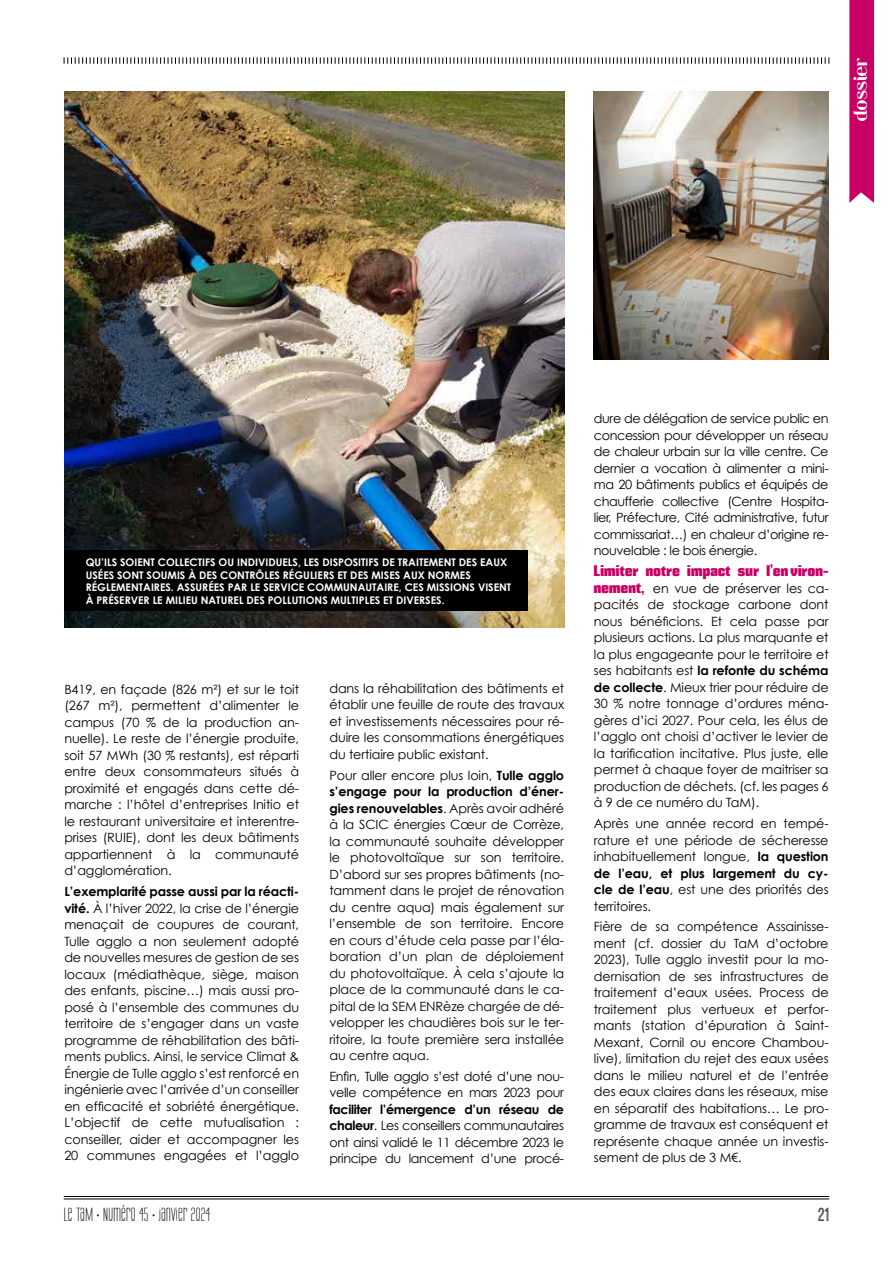
<style>
.page{position:relative;width:893px;height:1263px;background:#fff}
.page>*{position:absolute;margin:0;border:0;box-sizing:border-box;transform-origin:0 0}
.t1{font:19.5px "Ostrich Sans Inline";color:#000}
.t2{font:18px "Riot Squad";letter-spacing:.015em;color:#fff}
.t3{font:16.5px "Labtop Unicase Upper";letter-spacing:.02em;color:#000}
.t4{font:15px "Mikodacs";letter-spacing:.02em;color:#c80065}
.t5{font:12.75px/16.5px "Century Gothic";letter-spacing:-.01em;color:#000;text-align:justify}
.t6{font:12.75px/16.5px "Century Gothic";letter-spacing:-.03em;color:#000}
.t7{font:700 10.5px/12.6px "Century Gothic";color:#fff}
.s1{font-weight:700}
.s2{font-family:"Mikodacs";font-size:15px;color:#c80065}
</style>
<div class="page">
<hr style="left:64px;top:1196px;width:765px;height:1px;background:#000">
<hr style="left:64px;top:1199px;width:765px;height:1px;background:#000">
<svg style="left:64px;top:57px;width:766px;height:7px"></svg>
<div style="left:849px;top:0;width:25px;height:203px;background:#c80065"></div>
<img style="left:64px;top:92px;width:500px;height:535px">
<img style="left:594px;top:92px;width:235px;height:268px">
<div style="left:64px;top:550px;width:464px;height:60px;background:#000"></div>
<h2 class="t2" style="left:851px;top:121px;width:65px;rotate:-90deg">dossier</h2>
<p class="t7" style="left:86px;top:556px;width:427px">QU’ILS SOIENT COLLECTIFS OU INDIVIDUELS, LES DISPOSITIFS DE TRAITEMENT DES EAUX USÉES SONT SOUMIS À DES CONTRÔLES RÉGULIERS ET DES MISES AUX NORMES RÉGLEMENTAIRES. ASSURÉES PAR LE SERVICE COMMUNAUTAIRE, CES MISSIONS VISENT À PRÉSERVER LE MILIEU NATUREL DES POLLUTIONS MULTIPLES ET DIVERSES.</p>
<p class="t5" style="left:64px;top:681px;width:236px">B419, en façade (826 m²) et sur le toit (267 m²), permettent d’alimenter le campus (70 % de la production an&shy;nuelle). Le reste de l’énergie produite, soit 57 MWh (30 % restants), est réparti entre deux consommateurs situés à proximité et engagés dans cette dé&shy;marche : l’hôtel d’entreprises Initio et le restaurant universitaire et interentre&shy;prises (RUIE), dont les deux bâtiments appartiennent à la communauté d’agglomération.</p>
<p class="t5" style="left:64px;top:883px;width:236px"><span class="s1">L’exemplarité passe aussi par la réacti&shy;vité.</span> À l’hiver 2022, la crise de l’énergie menaçait de coupures de courant, Tulle agglo a non seulement adopté de nouvelles mesures de gestion de ses locaux (médiathèque, siège, maison des enfants, piscine…) mais aussi pro&shy;posé à l’ensemble des communes du territoire de s’engager dans un vaste programme de réhabilitation des bâti&shy;ments publics. Ainsi, le service Climat &amp; Énergie de Tulle agglo s’est renforcé en ingénierie avec l’arrivée d’un conseiller en efficacité et sobriété énergétique.<br>L’objectif de cette mutualisation : conseiller, aider et accompagner les 20 communes engagées et l’agglo</p>
<p class="t5" style="left:329px;top:680px;width:236px">dans la réhabilitation des bâtiments et établir une feuille de route des travaux et investissements nécessaires pour ré&shy;duire les consommations énergétiques du tertiaire public existant.</p>
<p class="t5" style="left:329px;top:766px;width:236px">Pour aller encore plus loin, <span class="s1">Tulle agglo s’engage pour la production d’éner&shy;gies renouvelables</span>. Après avoir adhéré à la SCIC énergies Cœur de Corrèze, la communauté souhaite développer le photovoltaïque sur son territoire.<br>D’abord sur ses propres bâtiments (no&shy;tamment dans le projet de rénovation du centre aqua) mais également sur l’ensemble de son territoire. Encore en cours d’étude cela passe par l’éla&shy;boration d’un plan de déploiement du photovoltaïque. À cela s’ajoute la place de la communauté dans le ca&shy;pital de la SEM ENRèze chargée de dé&shy;velopper les chaudières bois sur le ter&shy;ritoire, la toute première sera installée au centre aqua.</p>
<p class="t6" style="left:329px;top:1068px;width:236px">Enfin, Tulle agglo s’est doté d’une nou&shy;velle compétence en mars 2023 pour</p>
<p class="t5" style="left:329px;top:1101px;width:236px"><span class="s1">faciliter l’émergence d’un réseau de chaleur</span>. Les conseillers communautaires ont ainsi validé le 11 décembre 2023 le principe du lancement d’une procé-</p>
<p class="t5" style="left:594px;top:410px;width:236px">dure de délégation de service public en concession pour développer un réseau de chaleur urbain sur la ville centre. Ce dernier a vocation à alimenter a mini&shy;ma 20 bâtiments publics et équipés de chaufferie collective (Centre Hospita&shy;lier, Préfecture, Cité administrative, futur commissariat…) en chaleur d’origine re&shy;nouvelable : le bois énergie.</p>
<p class="t4" style="left:594px;top:562px;width:236px">Limiter notre impact sur l’environ-</p>
<p class="t5" style="left:594px;top:580px;width:236px"><span class="s2">nement,</span> en vue de préserver les ca&shy;pacités de stockage carbone dont nous bénéficions. Et cela passe par plusieurs actions. La plus marquante et la plus engageante pour le territoire et ses habitants est <span class="s1">la refonte du schéma de collecte</span>. Mieux trier pour réduire de 30 % notre tonnage d’ordures ména&shy;gères d’ici 2027. Pour cela, les élus de l’agglo ont choisi d’activer le levier de la tarification incitative. Plus juste, elle permet à chaque foyer de maitriser sa production de déchets. (cf. les pages 6 à 9 de ce numéro du TaM).</p>
<p class="t5" style="left:594px;top:815px;width:236px">Après une année record en tempé&shy;rature et une période de sécheresse inhabituellement longue, <span class="s1">la question de l’eau, et plus largement du cy&shy;cle de l’eau</span>, est une des priorités des territoires.</p>
<p class="t5" style="left:594px;top:918px;width:236px">Fière de sa compétence Assainisse&shy;ment (cf. dossier du TaM d’octobre 2023), Tulle agglo investit pour la mo&shy;dernisation de ses infrastructures de traitement d’eaux usées. Process de traitement plus vertueux et perfor&shy;mants (station d’épuration à Saint-Mexant, Cornil ou encore Chambou&shy;live), limitation du rejet des eaux usées dans le milieu naturel et de l’entrée des eaux claires dans les réseaux, mise en séparatif des habitations… Le pro&shy;gramme de travaux est conséquent et représente chaque année un investis&shy;sement de plus de 3 M€.</p>
<p class="t3" style="left:64px;top:1204px;width:148px">LE TAM • NUMÉRO 45 • JANVIER 2O24</p>
<h1 class="t1" style="left:818px;top:1204px;width:12px">21</h1>
</div>
